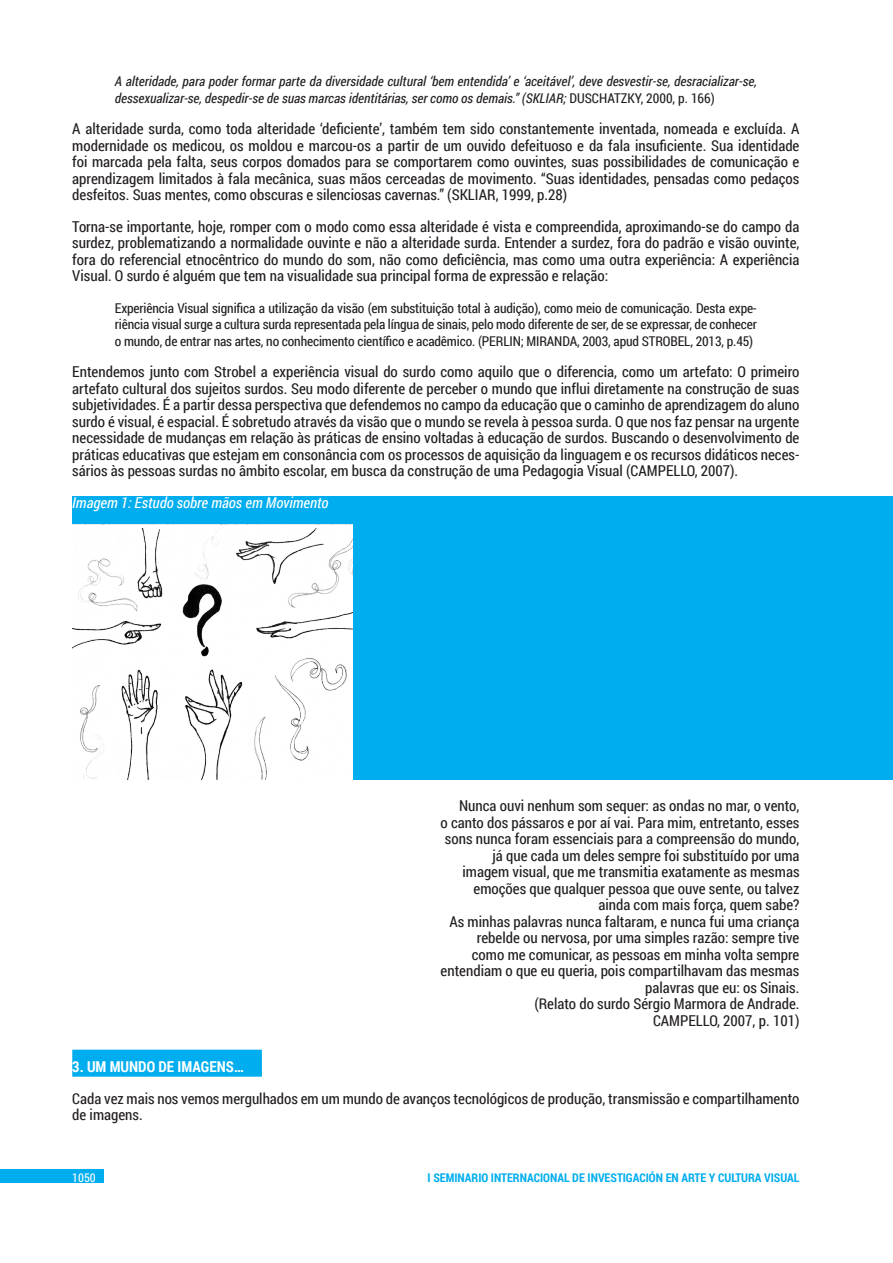
<style>
.page{position:relative;width:893px;height:1263px;background:#fff}
.page>*{position:absolute;margin:0;border:0;box-sizing:border-box;transform-origin:0 0}
.Normal_CV{font:15px/16.5px "Roboto Condensed";color:#231f20;text-align:justify}
.Acápite_CV{font:15px "Roboto Condensed";color:#231f20}
.Imagen_Tabla_CV{font:italic 15px "Roboto Condensed";color:#fff}
.Acápite_lastbreak_CV{font:15px "Roboto Condensed";color:#231f20}
.Sección_CV{font:700 15px "Roboto Condensed";color:#fff}
.Citas_CV{font:13.5px/16.5px "Roboto Condensed";letter-spacing:-.01em;color:#231f20;text-align:justify}
.Citas_CV-2{font:italic 13.5px/16.5px "Roboto Condensed";color:#231f20}
.t1{font:700 12px "Roboto Condensed";color:#00aeef}
.t2{font:12px "Roboto Condensed";color:#fff}
.s1{font-style:normal}
</style>
<div class="page">
<div style="left:0;top:1169px;width:104px;height:14px;background:#00aeef"></div>
<div style="left:72px;top:496px;width:821px;height:284px;background:#00aeef"></div>
<div style="left:72px;top:1050px;width:190px;height:27px;background:#00aeef"></div>
<img style="left:72px;top:524px;width:281px;height:256px">
<p class="Citas_CV-2" style="left:115px;top:73px;width:644px">A alteridade, para poder formar parte da diversidade cultural ‘bem entendida’ e ‘aceitável’, deve desvestir-se, desracializar-se, dessexualizar-se, despedir-se de suas marcas identitárias, ser como os demais.” (SKLIAR; <span class="s1">DUSCHATZKY, 2000, p. 166)</span></p>
<p class="Normal_CV" style="left:72px;top:120px;width:729px">A alteridade surda, como toda alteridade ‘deficiente’, também tem sido constantemente inventada, nomeada e excluída. A modernidade os medicou, os moldou e marcou-os a partir de um ouvido defeituoso e da fala insuficiente. Sua identidade foi marcada pela falta, seus corpos domados para se comportarem como ouvintes, suas possibilidades de comunicação e aprendizagem limitados à fala mecânica, suas mãos cerceadas de movimento. “Suas identidades, pensadas como pedaços desfeitos. Suas mentes, como obscuras e silenciosas cavernas.” (SKLIAR, 1999, p.28)</p>
<p class="Normal_CV" style="left:72px;top:218px;width:729px">Torna-se importante, hoje, romper com o modo como essa alteridade é vista e compreendida, aproximando-se do campo da surdez, problematizando a normalidade ouvinte e não a alteridade surda. Entender a surdez, fora do padrão e visão ouvinte, fora do referencial etnocêntrico do mundo do som, não como deficiência, mas como uma outra experiência: A experiência Visual. O surdo é alguém que tem na visualidade sua principal forma de expressão e relação:</p>
<p class="Citas_CV" style="left:115px;top:299px;width:644px">Experiência Visual significa a utilização da visão (em substituição total à audição), como meio de comunicação. Desta expe&shy;riência visual surge a cultura surda representada pela língua de sinais, pelo modo diferente de ser, de se expressar, de conhecer o mundo, de entrar nas artes, no conhecimento científico e acadêmico. (PERLIN; MIRANDA, 2003, apud STROBEL, 2013, p.45)</p>
<p class="Normal_CV" style="left:72px;top:363px;width:729px">Entendemos junto com Strobel a experiência visual do surdo como aquilo que o diferencia, como um artefato: O primeiro artefato cultural dos sujeitos surdos. Seu modo diferente de perceber o mundo que influi diretamente na construção de suas subjetividades. É a partir dessa perspectiva que defendemos no campo da educação que o caminho de aprendizagem do aluno surdo é visual, é espacial. É sobretudo através da visão que o mundo se revela à pessoa surda. O que nos faz pensar na urgente necessidade de mudanças em relação às práticas de ensino voltadas à educação de surdos. Buscando o desenvolvimento de práticas educativas que estejam em consonância com os processos de aquisição da linguagem e os recursos didáticos neces&shy;sários às pessoas surdas no âmbito escolar, em busca da construção de uma Pedagogia Visual (CAMPELLO, 2007).</p>
<p class="Imagen_Tabla_CV" style="left:72px;top:492px;width:258px">Imagem 1: Estudo sobre mãos em Movimento</p>
<p class="Acápite_CV" style="left:459px;top:795px;width:342px">Nunca ouvi nenhum som sequer: as ondas no mar, o vento,</p>
<p class="Acápite_CV" style="left:441px;top:812px;width:360px">o canto dos pássaros e por aí vai. Para mim, entretanto, esses</p>
<p class="Acápite_CV" style="left:445px;top:828px;width:356px">sons nunca foram essenciais para a compreensão do mundo,</p>
<p class="Acápite_CV" style="left:492px;top:845px;width:309px">já que cada um deles sempre foi substituído por uma</p>
<p class="Acápite_CV" style="left:462px;top:861px;width:339px">imagem visual, que me transmitia exatamente as mesmas</p>
<p class="Acápite_CV" style="left:474px;top:878px;width:327px">emoções que qualquer pessoa que ouve sente, ou talvez</p>
<p class="Acápite_CV" style="left:598px;top:894px;width:203px">ainda com mais força, quem sabe?</p>
<p class="Acápite_CV" style="left:449px;top:911px;width:351px">As minhas palavras nunca faltaram, e nunca fui uma criança</p>
<p class="Acápite_CV" style="left:477px;top:927px;width:324px">rebelde ou nervosa, por uma simples razão: sempre tive</p>
<p class="Acápite_CV" style="left:472px;top:944px;width:329px">como me comunicar, as pessoas em minha volta sempre</p>
<p class="Acápite_CV" style="left:441px;top:960px;width:360px">entendiam o que eu queria, pois compartilhavam das mesmas</p>
<p class="Acápite_CV" style="left:645px;top:977px;width:156px">palavras que eu: os Sinais.</p>
<p class="Acápite_CV" style="left:534px;top:993px;width:267px">(Relato do surdo Sérgio Marmora de Andrade.</p>
<p class="Acápite_lastbreak_CV" style="left:653px;top:1010px;width:148px">CAMPELLO, 2007, p. 101)</p>
<p class="Sección_CV" style="left:72px;top:1056px;width:173px">3. UM MUNDO DE IMAGENS…</p>
<p class="Normal_CV" style="left:72px;top:1089px;width:729px">Cada vez mais nos vemos mergulhados em um mundo de avanços tecnológicos de produção, transmissão e compartilhamento de imagens.</p>
<p class="t2" style="left:72px;top:1169px;width:25px">1050</p>
<p class="t1" style="left:428px;top:1169px;width:373px">I SEMINARIO INTERNACIONAL DE INVESTIGACIÓN EN ARTE Y CULTURA VISUAL</p>
</div>
